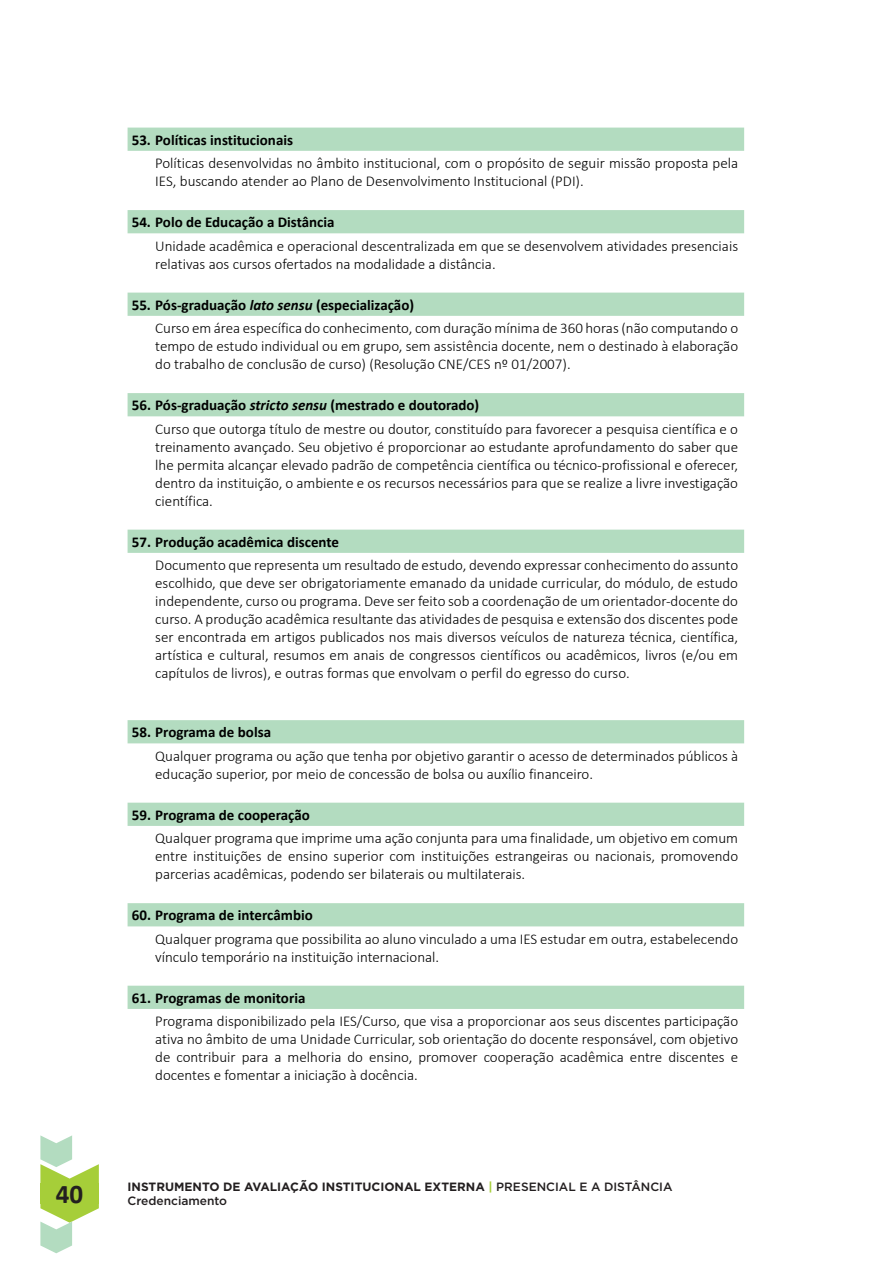
<style>
.page{position:relative;width:893px;height:1263px;background:#fff}
.page>*{position:absolute;margin:0;border:0;box-sizing:border-box;transform-origin:0 0}
.t1{font:700 27px "Calibri";color:#231f20}
.t2{font:300 15px/18px "Calibri";color:#000}
.t3{font:700 15px "Calibri";color:#000}
.t4{font:700 12px "Gotham";color:#231f20}
.t5{font:500 12px "Gotham";color:#231f20}
.s1{font-weight:700}
.s2{font-weight:700;font-style:italic}
.s3{color:#a6ce39}
.s4{font-weight:500}
</style>
<div class="page">
<svg style="left:40px;top:1135px;width:59px;height:118px"></svg>
<svg style="left:128px;top:128px;width:616px;height:881px"></svg>
<p class="t3" style="left:132px;top:130px;width:163px">53. Políticas institucionais</p>
<p class="t2" style="left:155px;top:154px;width:584px">Políticas desenvolvidas no âmbito institucional, com o propósito de seguir missão proposta pela<br>IES, buscando atender ao Plano de Desenvolvimento I nstitucional (PDI).</p>
<p class="t3" style="left:132px;top:213px;width:204px">54. Polo de Educação a Distância</p>
<p class="t2" style="left:155px;top:236px;width:584px">Unidade acadêmica e operacional descentralizada em que se desenvolvem atividades presenciais relativas aos cursos ofertados na modalidade a distância.</p>
<p class="t2" style="left:155px;top:293px;width:584px;line-height:23.2px;text-indent:-23px"><span class="s1">55. Pós-graduação</span> <span class="s2">lato sensu</span> <span class="s1">(especialização)<br></span>Curso em área específica do conhecimento, com duração mínima de 360 horas (não computando o</p>
<p class="t2" style="left:155px;top:337px;width:584px">tempo de estudo individual ou em grupo, sem assistência docente, nem o destinado à elaboração do trabalho de conclusão de curso) (Resolução CNE/CES nº 01/2007).</p>
<p class="t2" style="left:155px;top:394px;width:584px;line-height:23.2px;text-indent:-23px"><span class="s1">56. Pós-graduação</span> <span class="s2">stricto sensu</span> <span class="s1">(mestrado e doutorado)<br></span>Curso que outorga título de mestre ou doutor, constituído para favorecer a pesquisa científica e o</p>
<p class="t2" style="left:155px;top:437px;width:584px;text-align:justify">treinamento avançado. Seu objetivo é proporcionar ao estudante aprofundamento do saber que lhe permita alcançar elevado padrão de competência científica ou técnico-profissional e oferecer, dentro da instituição, o ambiente e os recursos necessários para que se realize a livre investigação científica.</p>
<p class="t3" style="left:132px;top:532px;width:209px">57. Produção acadêmica discente</p>
<p class="t2" style="left:155px;top:556px;width:584px;text-align:justify">Documento que representa um resultado de estudo, devendo expressar conhecimento do assunto escolhido, que deve ser obrigatoriamente emanado da unidade curricular, do módulo, de estudo independente, curso ou programa. Deve ser feito sob a coordenação de um orientador-docente do curso. A produção acadêmica resultante das atividades de pesquisa e extensão dos discentes pode ser encontrada em artigos publicados nos mais diversos veículos de natureza técnica, científica, artística e cultural, resumos em anais de congressos científicos ou acadêmicos, livros (e/ou em capítulos de livros), e outras formas que envolvam o perfil do egresso do curso.</p>
<p class="t3" style="left:132px;top:723px;width:141px">58. Programa de bolsa</p>
<p class="t2" style="left:155px;top:746px;width:584px">Qualquer programa ou ação que tenha por objetivo garantir o acesso de determinados públicos à educação superior, por meio de concessão de bolsa ou auxílio financeiro.</p>
<p class="t3" style="left:132px;top:805px;width:180px">59. Programa de cooperação</p>
<p class="t2" style="left:155px;top:829px;width:584px;text-align:justify">Qualquer programa que imprime uma ação conjunta para uma finalidade, um objetivo em comum entre instituições de ensino superior com instituições estrangeiras ou nacionais, promovendo parcerias acadêmicas, podendo ser bilaterais ou multilaterais.</p>
<p class="t3" style="left:132px;top:906px;width:183px">60. Programa de intercâmbio</p>
<p class="t2" style="left:155px;top:929px;width:584px">Qualquer programa que possibilita ao aluno vinculado a uma IES estudar em outra, estabelecendo vínculo temporário na instituição internacional.</p>
<p class="t3" style="left:132px;top:988px;width:175px">61. Programas de monitoria</p>
<p class="t2" style="left:155px;top:1012px;width:584px;text-align:justify">Programa disponibilizado pela IES/Curso, que visa a proporcionar aos seus discentes participação ativa no âmbito de uma Unidade Curricular, sob orientação do docente responsável, com objetivo de contribuir para a melhoria do ensino, promover cooperação acadêmica entre discentes e docentes e fomentar a iniciação à docência.</p>
<p class="t4" style="left:128px;top:1179px;width:546px">INSTRUMENTO DE AVALIAÇÃO INSTITUCIONAL EXTERNA <span class="s3">|</span> <span class="s4">PRESENCIAL E A DISTÂNCIA</span></p>
<h1 class="t1" style="left:56px;top:1177px;width:29px">40</h1>
<p class="t5" style="left:128px;top:1193px;width:101px">CREDENCIAMENTO</p>
</div>
